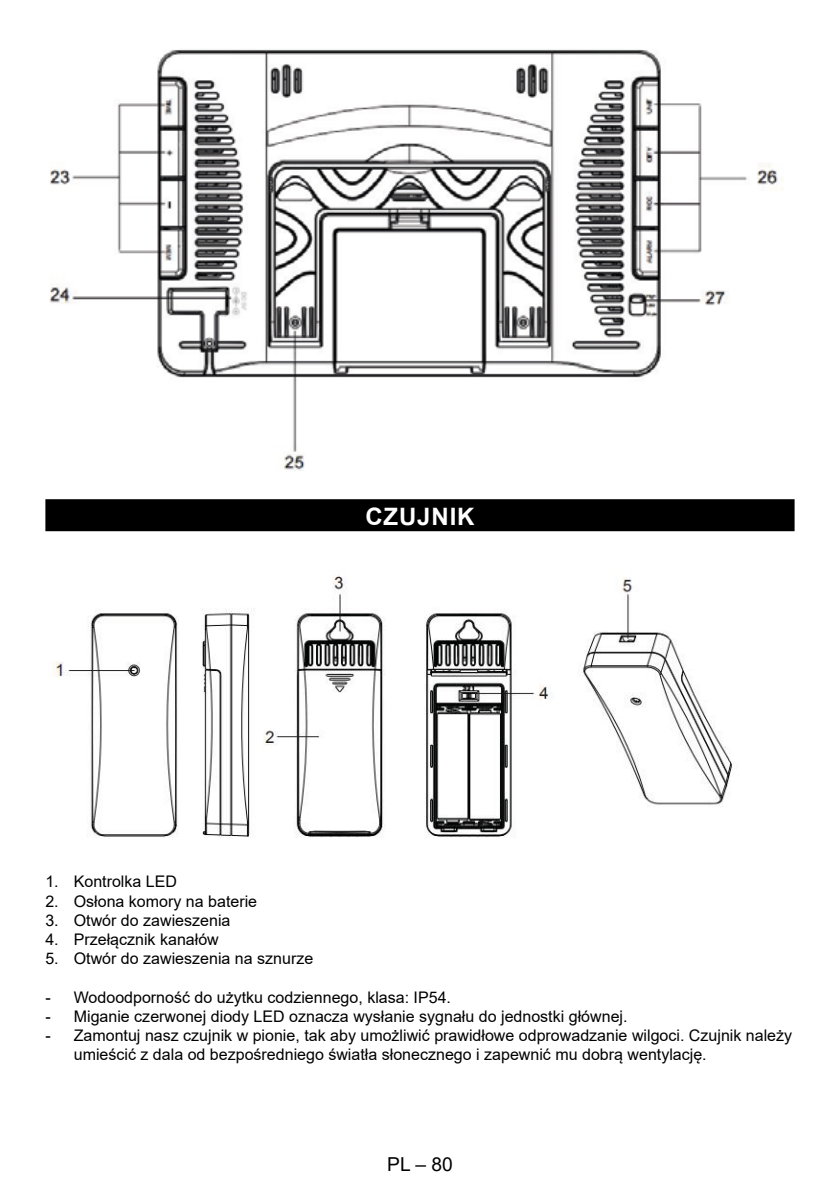
<style>
.page{position:relative;width:840px;height:1191px;background:#fff}
.page>*{position:absolute;margin:0;border:0;box-sizing:border-box;transform-origin:0 0}
.t1{font:700 24px "Arial";letter-spacing:.035em;color:#fff}
.t2{font:19.2px "Arial";color:#000}
.t3{font:16px/19.2px "Arial";color:#000}
</style>
<div class="page">
<div style="left:45px;top:499px;width:749px;height:32px;background:#000"></div>
<img style="left:49px;top:49px;width:733px;height:422px">
<img style="left:56px;top:575px;width:676px;height:263px">
<h1 class="t1" style="left:365px;top:499px;width:111px">CZUJNIK</h1>
<p class="t3" style="left:45px;top:872px;width:133px">1. Kontrolka LED</p>
<p class="t3" style="left:45px;top:891px;width:213px">2. Osłona komory na baterie</p>
<p class="t3" style="left:45px;top:910px;width:186px">3. Otwór do zawieszenia</p>
<p class="t3" style="left:45px;top:929px;width:175px">4. Przełącznik kanałów</p>
<p class="t3" style="left:45px;top:949px;width:269px">5. Otwór do zawieszenia na sznurze</p>
<p class="t3" style="left:45px;top:987px;width:407px">- Wodoodporność do użytku codziennego, klasa: IP54.</p>
<p class="t3" style="left:45px;top:1006px;width:583px">- Miganie czerwonej diody LED oznacza wysłanie sygnału do jednostki głównej.</p>
<p class="t3" style="left:74px;top:1025px;width:719px;text-indent:-28px">- Zamontuj nasz czujnik w pionie, tak aby umożliwić prawidłowe odprowadzanie wilgoci. Czujnik należy umieścić z dala od bezpośredniego światła słonecznego i zapewnić mu dobrą wentylację.</p>
<p class="t2" style="left:387px;top:1151px;width:67px">PL – 80</p>
</div>
